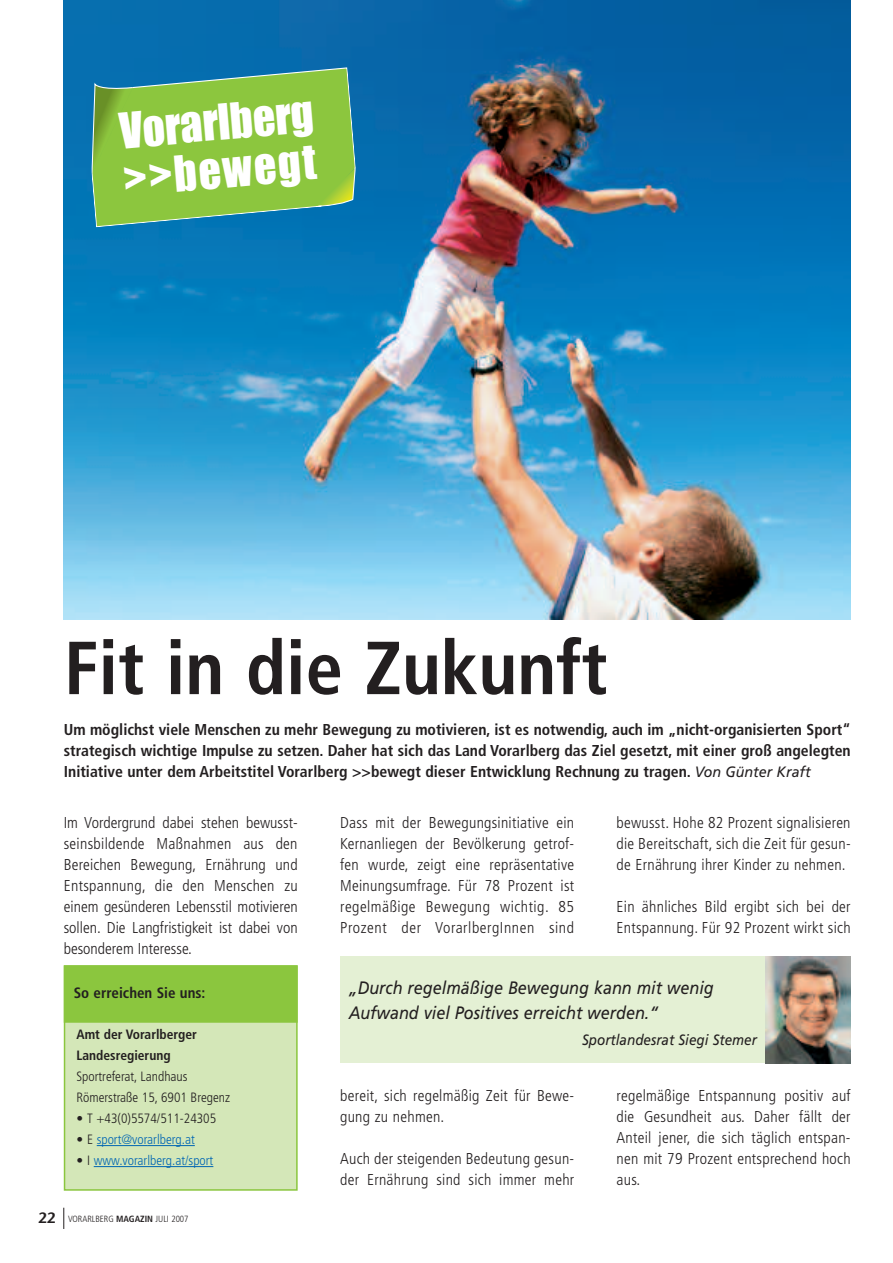
<style>
.page{position:relative;width:893px;height:1263px;background:#fff}
.page>*{position:absolute;margin:0;border:0;box-sizing:border-box;transform-origin:0 0}
.t1{font:700 condensed 75px "Frutiger";color:#231f20}
.t2{font:45.9px "Impact";color:#fff;scale:.96 1}
.t3{font:italic 18px/25.5px "Frutiger";color:#231f20;scale:.9 1}
.t4{font:300 condensed 15.75px/21px "Frutiger";letter-spacing:.015em;color:#231f20;text-align:justify}
.t5{font:700 condensed 15.75px/21px "Frutiger";color:#231f20;text-align:justify}
.t6{font:italic 15px "Frutiger";color:#231f20;scale:.9 1}
.t7{font:700 condensed 15px "Frutiger";color:#231f20}
.t8{font:300 condensed 13.5px/21px "Frutiger";color:#231f20}
.t9{font:300 condensed 13.5px "Frutiger";color:#0166b3}
.t10{font:700 condensed 13.5px/21px "Frutiger";color:#231f20}
.t11{font:300 condensed 9px "Frutiger";color:#231f20}
.s1{font-weight:400;font-style:italic;font-stretch:normal;font-size:15px}
.s2{color:#231f20}
.s3{font-family:"Stone Sans";font-weight:600;font-stretch:normal;font-size:15px}
.s4{font-weight:700}
</style>
<div class="page">
<img style="left:64px;top:0;width:786px;height:619px">
<svg style="left:63px;top:1208px;width:1px;height:21px"></svg>
<svg style="left:84px;top:67px;width:275px;height:160px;background:#74b655"></svg>
<div style="left:340px;top:957px;width:425px;height:106px;background:#e4f0d4"></div>
<img style="left:765px;top:957px;width:85px;height:106px">
<div style="left:65px;top:966px;width:232px;height:224px;background:#d4e7b8"></div>
<div style="left:64px;top:965px;width:234px;height:226px;border:2px solid #8bc63e"></div>
<hr style="left:97px;top:1145px;width:51px;height:1px;background:#0166b3">
<hr style="left:147px;top:1145px;width:48px;height:1px;background:#0166b3">
<svg style="left:94px;top:1166px;width:44px;height:1px"></svg>
<hr style="left:138px;top:1166px;width:75px;height:1px;background:#0166b3">
<div style="left:65px;top:966px;width:232px;height:56px;background:#8bc63e"></div>
<div style="left:64px;top:965px;width:234px;height:58px;border:2px solid #8bc63e"></div>
<h2 class="t2" style="left:117px;top:102px;width:204px;rotate:-5deg">Vorarlberg</h2>
<h2 class="t2" style="left:121px;top:150px;width:213px;rotate:-5deg">&gt;&gt;bewegt</h2>
<h1 class="t1" style="left:64px;top:638px;width:545px">Fit in die Zukunft</h1>
<p class="t5" style="left:64px;top:720px;width:788px">Um möglichst viele Menschen zu mehr Bewegung zu motivieren, ist es notwendig, auch im „nicht-organisierten Sport“ strategisch wichtige Impulse zu setzen. Daher hat sich das Land Vorarlberg das Ziel gesetzt, mit einer groß angelegten Initiative unter dem Arbeitstitel Vorarlberg &gt;&gt;bewegt dieser Entwicklung Rechnung zu tragen. <span class="s1">Von Günter Kraft</span></p>
<p class="t4" style="left:64px;top:813px;width:235px">Im Vordergrund dabei stehen bewusst&shy;seinsbildende Maßnahmen aus den Bereichen Bewegung, Ernährung und Entspannung, die den Menschen zu einem gesünderen Lebensstil motivieren sollen. Die Langfristigkeit ist dabei von besonderem Interesse.</p>
<p class="t7" style="left:74px;top:987px;width:133px">So erreichen Sie uns:</p>
<p class="t10" style="left:77px;top:1025px;width:122px">Amt der Vorarlberger<br>Landesregierung</p>
<p class="t8" style="left:77px;top:1067px;width:155px">Sportreferat, Landhaus<br>Römerstraße 15, 6901 Bregenz</p>
<p class="t8" style="left:77px;top:1109px;width:141px">• T +43(0)5574/511-24305</p>
<p class="t9" style="left:77px;top:1134px;width:120px"><span class="s2">• E</span> sport@vorarlberg.at</p>
<p class="t9" style="left:77px;top:1155px;width:138px"><span class="s2">• I</span> www.vorarlberg.at/sport</p>
<p class="t11" style="left:38px;top:1215px;width:152px"><span class="s3">22</span> VORARLBERG <span class="s4">MAGAZIN</span> JULI 2007</p>
<p class="t4" style="left:340px;top:813px;width:236px">Dass mit der Bewegungsinitiative ein Kernanliegen der Bevölkerung getrof&shy;fen wurde, zeigt eine repräsentative Meinungsumfrage. Für 78 Prozent ist regelmäßige Bewegung wichtig. 85<br>Prozent der VorarlbergInnen sind</p>
<p class="t4" style="left:617px;top:813px;width:236px">bewusst. Hohe 82 Prozent signalisieren die Bereitschaft, sich die Zeit für gesun&shy;de Ernährung ihrer Kinder zu nehmen.</p>
<p class="t4" style="left:617px;top:897px;width:236px">Ein ähnliches Bild ergibt sich bei der<br>Entspannung. Für 92 Prozent wirkt sich</p>
<p class="t3" style="left:349px;top:976px;width:407px">„Durch regelmäßige Bewegung kann mit wenig<br>Aufwand viel Positives erreicht werden.“</p>
<p class="t6" style="left:582px;top:1034px;width:196px">Sportlandesrat Siegi Stemer</p>
<p class="t4" style="left:340px;top:1086px;width:236px">bereit, sich regelmäßig Zeit für Bewe&shy;gung zu nehmen.</p>
<p class="t4" style="left:340px;top:1149px;width:236px">Auch der steigenden Bedeutung gesun&shy;der Ernährung sind sich immer mehr</p>
<p class="t4" style="left:617px;top:1086px;width:236px">regelmäßige Entspannung positiv auf die Gesundheit aus. Daher fällt der Anteil jener, die sich täglich entspan&shy;nen mit 79 Prozent entsprechend hoch aus.</p>
</div>
